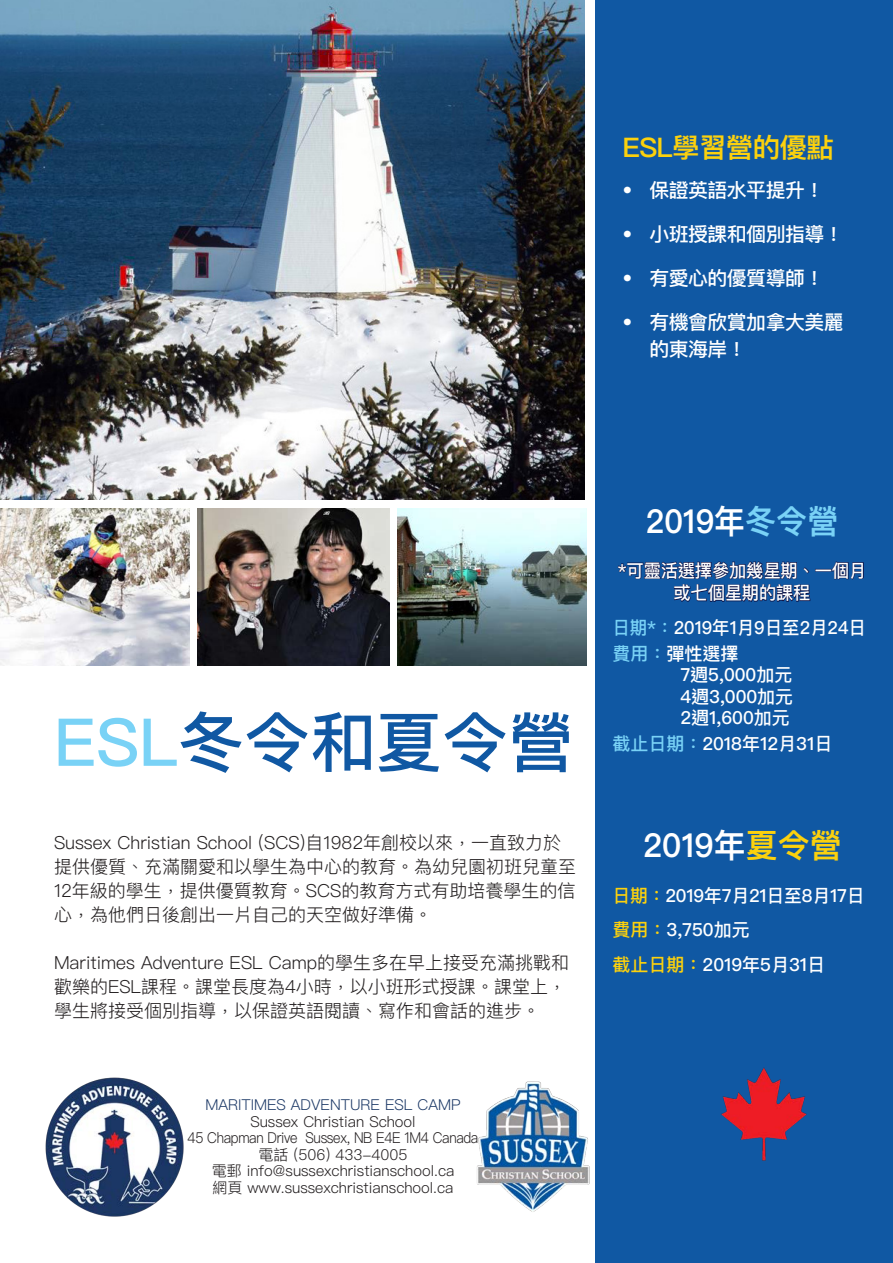
<style>
.page{position:relative;width:893px;height:1263px;background:#fff}
.page>*{position:absolute;margin:0;border:0;box-sizing:border-box;transform-origin:0 0}
.t1{font:500 66px "Ping Fang SC";color:#1058a3}
.t2{font:600 33px "Ping Fang TC";color:#fff;scale:.94 1}
.t3{font:600 33px "Ping Fang TC";color:#fff}
.t4{font:600 27px "Ping Fang TC";letter-spacing:-.025em;color:#fcd10d}
.t5{font:500 19.5px/27px "Ping Fang TC";letter-spacing:-.025em;color:#fff}
.t6{font:300 18px/24px "Ping Fang TC";color:#231f20}
.t7{font:500 18px/21.6px "Ping Fang TC";color:#fff}
.t8{font:500 18px/22.5px "Ping Fang TC";color:#fff;text-align:center;scale:.96 1}
.t9{font:300 15px/16.5px "Ping Fang TC";color:#231f20;text-align:center}
.t10{font:300 15px "Ping Fang TC";color:#193664}
.s1{color:#79d2f6}
.s2{color:#fcd10d}
</style>
<div class="page">
<div style="left:595px;top:0;width:298px;height:1263px;background:#1058a3"></div>
<img style="left:0;top:0;width:585px;height:500px">
<img style="left:0;top:509px;width:189px;height:157px">
<img style="left:197px;top:509px;width:192px;height:157px">
<img style="left:397px;top:509px;width:190px;height:157px">
<img style="left:45px;top:1077px;width:139px;height:140px">
<img style="left:477px;top:1081px;width:113px;height:131px">
<svg style="left:618px;top:562px;width:245px;height:40px"></svg>
<img style="left:721px;top:1067px;width:86px;height:94px">
<h3 class="t4" style="left:622px;top:131px;width:213px">ESL學習營的優點</h3>
<p class="t5" style="left:622px;top:176px;width:204px">• 保證英語水平提升！</p>
<p class="t5" style="left:622px;top:220px;width:223px">• 小班授課和個別指導！</p>
<p class="t5" style="left:622px;top:264px;width:204px">• 有愛心的優質導師！</p>
<p class="t5" style="left:649px;top:308px;width:196px;text-indent:-27px">• 有機會欣賞加拿大美麗的東海岸！</p>
<h1 class="t1" style="left:54px;top:702px;width:522px"><span class="s1">ESL</span>冬令和夏令營</h1>
<p class="t6" style="left:54px;top:830px;width:523px">Sussex Christian School (SCS)自1982年創校以來，一直致力於提供優質、充滿關愛和以學生為中心的教育。為幼兒園初班兒童至12年級的學生，提供優質教育。SCS的教育方式有助培養學生的信心，為他們日後創出一片自己的天空做好準備。</p>
<p class="t6" style="left:54px;top:950px;width:517px">Maritimes Adventure ESL Camp的學生多在早上接受充滿挑戰和歡樂的ESL課程。課堂長度為4小時，以小班形式授課。課堂上，學生將接受個別指導，以保證英語閱讀、寫作和會話的進步。</p>
<p class="t10" style="left:205px;top:1096px;width:257px">MARITIMES ADVENTURE ESL CAMP</p>
<p class="t9" style="left:188px;top:1113px;width:292px">Sussex Christian School<br>45 Chapman Drive Sussex, NB E4E 1M4 Canada電話 (506) 433-4005<br>電郵 info@sussexchristianschool.ca<br>網頁 www.sussexchristianschool.ca</p>
<h2 class="t2" style="left:646px;top:501px;width:206px">2019年<span class="s1">冬令營</span></h2>
<p class="t8" style="left:618px;top:559px;width:260px">*可靈活選擇參加幾星期、一個月或七個星期的課程</p>
<p class="t7" style="left:612px;top:614px;width:255px;line-height:25.8px"><span class="s1">日期*：</span>2019年1月9日至2月24日<span class="s1">費用：</span>彈性選擇</p>
<p class="t7" style="left:680px;top:664px;width:114px;text-align:justify">7週5,000加元4週3,000加元2週1,600加元</p>
<p class="t7" style="left:612px;top:733px;width:222px"><span class="s1">截止日期：</span>2018年12月31日</p>
<h2 class="t3" style="left:643px;top:825px;width:200px">2019年<span class="s2">夏令營</span></h2>
<p class="t7" style="left:612px;top:878px;width:254px;line-height:34.3px"><span class="s2">日期：</span>2019年7月21日至8月17日<span class="s2">費用：</span>3,750加元<br><span class="s2">截止日期：</span>2019年5月31日</p>
</div>
